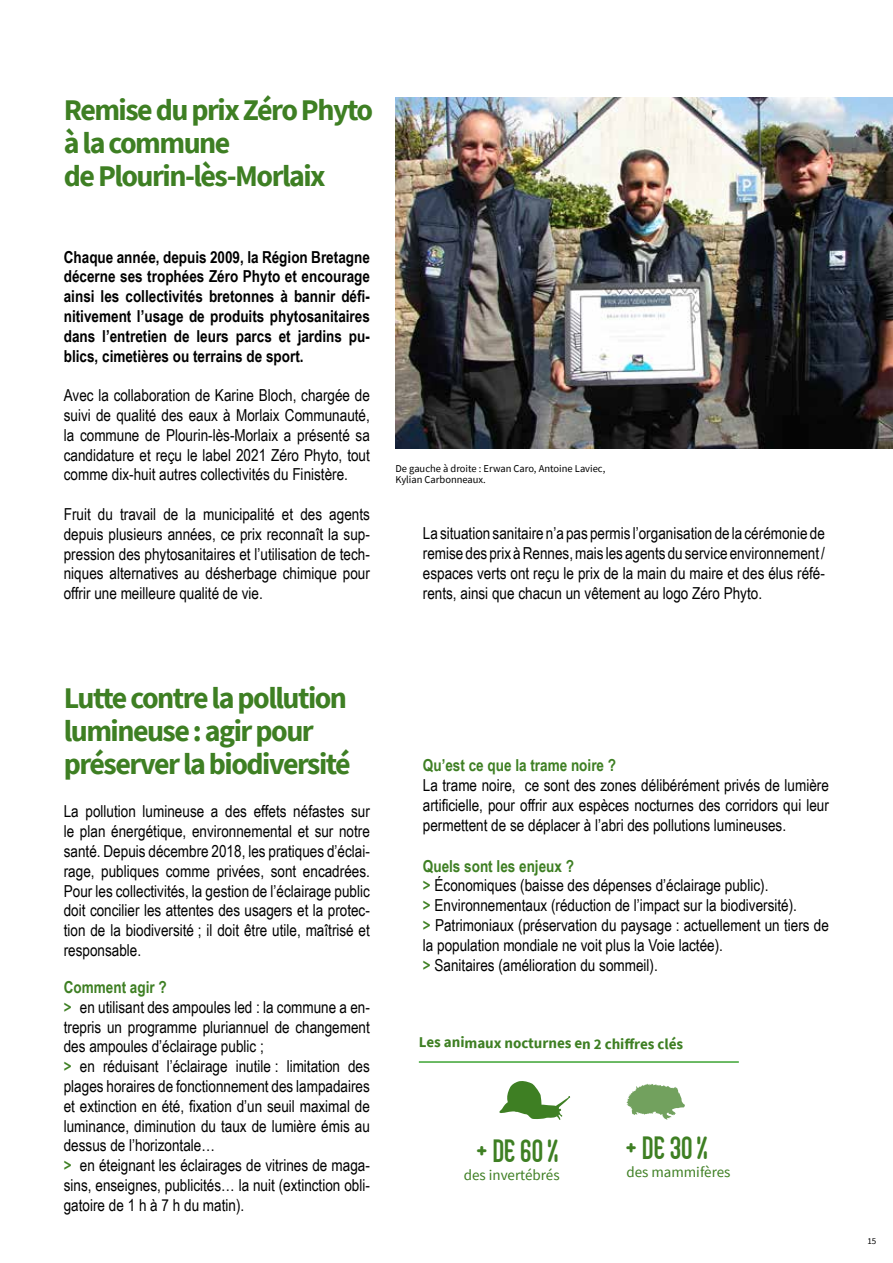
<style>
.page{position:relative;width:893px;height:1263px;background:#fff}
.page>*{position:absolute;margin:0;border:0;box-sizing:border-box;transform-origin:0 0}
.t1{font:31.5px "Cactron";color:#3e7f23}
.t2{font:700 30px/33px "Source Sans Pro";letter-spacing:-.05em;color:#3e7f23}
.t3{font:16.5px/19.8px "Arial Narrow";color:#000;text-align:justify}
.t4{font:700 16.5px/19.8px "Arial Narrow";color:#000;text-align:justify}
.t5{font:700 16.5px "Arial Narrow";color:#3e7f23}
.t6{font:700 15px "Source Sans Pro";color:#3e7f23}
.t7{font:15px "Source Sans Pro";color:#3e7f23}
.t8{font:10.5px/10.5px "Source Sans Pro";color:#000}
.t9{font:9px "Source Sans Pro";color:#000}
.s1{font-weight:700;color:#3e7f23}
</style>
<div class="page">
<img style="left:395px;top:97px;width:498px;height:352px">
<svg style="left:499px;top:1081px;width:71px;height:39px"></svg>
<svg style="left:626px;top:1084px;width:59px;height:36px"></svg>
<hr style="left:419px;top:1061px;width:320px;height:2px;background:#3da434">
<h2 class="t2" style="left:64px;top:93px;width:311px">Remise du prix Zéro Phyto à la commune<br>de Plourin-lès-Morlaix</h2>
<p class="t4" style="left:64px;top:246px;width:308px">Chaque année, depuis 2009, la Région Bretagne décerne ses trophées Zéro Phyto et encourage ainsi les collectivités bretonnes à bannir défi&shy;nitivement l’usage de produits phytosanitaires dans l’entretien de leurs parcs et jardins pu&shy;blics, cimetières ou terrains de sport.</p>
<p class="t3" style="left:64px;top:385px;width:308px">Avec la collaboration de Karine Bloch, chargée de suivi de qualité des eaux à Morlaix Communauté, la commune de Plourin-lès-Morlaix a présenté sa candidature et reçu le label 2021 Zéro Phyto, tout comme dix-huit autres collectivités du Finistère.</p>
<p class="t3" style="left:64px;top:504px;width:308px">Fruit du travail de la municipalité et des agents depuis plusieurs années, ce prix reconnaît la sup&shy;pression des phytosanitaires et l’utilisation de tech&shy;niques alternatives au désherbage chimique pour offrir une meilleure qualité de vie.</p>
<p class="t8" style="left:395px;top:463px;width:211px">De gauche à droite : Erwan Caro, Antoine Laviec,<br>Kylian Carbonneaux.</p>
<p class="t3" style="left:423px;top:523px;width:404px">La situation sanitaire n’a pas permis l’organisation de la cérémonie de remise des prix à Rennes, mais les agents du service environnement / espaces verts ont reçu le prix de la main du maire et des élus réfé&shy;rents, ainsi que chacun un vêtement au logo Zéro Phyto.</p>
<h2 class="t2" style="left:64px;top:681px;width:289px">Lutte contre la pollution lumineuse: agir pour préserver la biodiversité</h2>
<p class="t3" style="left:64px;top:801px;width:308px">La pollution lumineuse a des effets néfastes sur le plan énergétique, environnemental et sur notre santé. Depuis décembre 2018, les pratiques d’éclai&shy;rage, publiques comme privées, sont encadrées.<br>Pour les collectivités, la gestion de l’éclairage public doit concilier les attentes des usagers et la protec&shy;tion de la biodiversité ; il doit être utile, maîtrisé et responsable.</p>
<p class="t3" style="left:64px;top:976px;width:308px;text-align:left"><span class="s1">Comment agir ?<br>&gt;</span> en utilisant des ampoules led : la commune a en&shy;trepris un programme pluriannuel de changement des ampoules d’éclairage public ;<br><span class="s1">&gt;</span> en réduisant l’éclairage inutile : limitation des plages horaires de fonctionnement des lampadaires et extinction en été, fixation d’un seuil maximal de luminance, diminution du taux de lumière émis au dessus de l’horizontale…<br><span class="s1">&gt;</span> en éteignant les éclairages de vitrines de maga&shy;sins, enseignes, publicités… la nuit (extinction obli&shy;gatoire de 1 h à 7 h du matin).</p>
<p class="t5" style="left:423px;top:753px;width:195px">Qu’est ce que la trame noire ?</p>
<p class="t3" style="left:423px;top:774px;width:408px">La trame noire, ce sont des zones délibérément privés de lumière artificielle, pour offrir aux espèces nocturnes des corridors qui leur permettent de se déplacer à l’abri des pollutions lumineuses.</p>
<p class="t3" style="left:423px;top:855px;width:408px;text-align:left"><span class="s1">Quels sont les enjeux ?<br>&gt;</span> Économiques (baisse des dépenses d’éclairage public).<br><span class="s1">&gt;</span> Environnementaux (réduction de l’impact sur la biodiversité).<br><span class="s1">&gt;</span> Patrimoniaux (préservation du paysage : actuellement un tiers de la population mondiale ne voit plus la Voie lactée).<br><span class="s1">&gt;</span> Sanitaires (amélioration du sommeil).</p>
<p class="t6" style="left:419px;top:1031px;width:266px;rotate:1deg">Les animaux nocturnes en 2 chiff res clés</p>
<h1 class="t1" style="left:477px;top:1133px;width:84px">+ de 60%</h1>
<p class="t7" style="left:464px;top:1165px;width:97px">des invertébrés</p>
<h1 class="t1" style="left:626px;top:1131px;width:84px">+ de 30%</h1>
<p class="t7" style="left:626px;top:1162px;width:106px">des mammifères</p>
<p class="t9" style="left:867px;top:1235px;width:10px">15</p>
</div>
